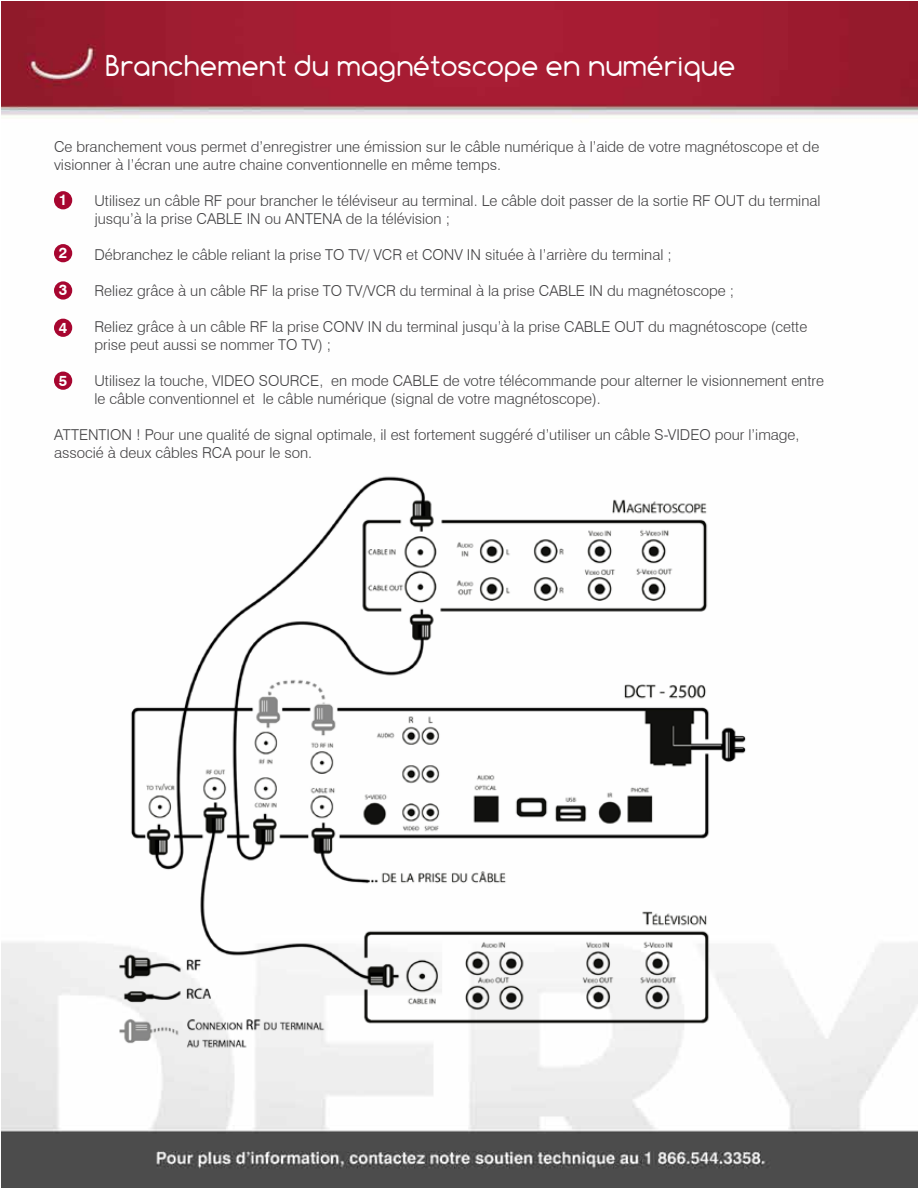
<style>
.page{position:relative;width:918px;height:1188px;background:#fff}
.page>*{position:absolute;margin:0;border:0;box-sizing:border-box;transform-origin:0 0}
.t1{font:30px "Comfortaa";color:#fff}
.t2{font:300 15px/18px "Swiss 721 BT";color:#414042}
.t3{font:700 15px "Swiss 721 BT";color:#fff}
</style>
<div class="page">
<img style="left:1px;top:1px;width:917px;height:1187px">
<img style="left:106px;top:456px;width:651px;height:598px">
<div style="left:54px;top:191px;width:18px;height:18px;background:#a70630;border-radius:50%"></div>
<div style="left:54px;top:244px;width:18px;height:18px;background:#a70630;border-radius:50%"></div>
<div style="left:54px;top:281px;width:18px;height:19px;background:#a70630;border-radius:50%"></div>
<div style="left:54px;top:319px;width:18px;height:18px;background:#a70630;border-radius:50%"></div>
<div style="left:54px;top:372px;width:18px;height:18px;background:#a70630;border-radius:50%"></div>
<h1 class="t1" style="left:106px;top:49px;width:632px">Branchement du magnétoscope en numérique</h1>
<p class="t2" style="left:54px;top:137px;width:767px">Ce branchement vous permet d’enregistrer une émission sur le câble numérique à l’aide de votre magnétoscope et de visionner à l’écran une autre chaine conventionnelle en même temps.</p>
<p class="t2" style="left:94px;top:191px;width:728px">Utilisez un câble RF pour brancher le téléviseur au terminal. Le câble doit passer de la sortie RF OUT du terminal jusqu’à la prise CABLE IN ou ANTENA de la télévision ;</p>
<p class="t2" style="left:94px;top:245px;width:579px">Débranchez le câble reliant la prise TO TV/ VCR et CONV IN située à l’arrière du terminal ;</p>
<p class="t2" style="left:94px;top:281px;width:641px">Reliez grâce à un câble RF la prise TO TV/VCR du terminal à la prise CABLE IN du magnétoscope ;</p>
<p class="t2" style="left:94px;top:317px;width:714px">Reliez grâce à un câble RF la prise CONV IN du terminal jusqu’à la prise CABLE OUT du magnétoscope (cette prise peut aussi se nommer TO TV) ;</p>
<p class="t2" style="left:94px;top:371px;width:731px">Utilisez la touche, VIDEO SOURCE, en mode CABLE de votre télécommande pour alterner le visionnement entre le câble conventionnel et le câble numérique (signal de votre magnétoscope).</p>
<p class="t2" style="left:54px;top:425px;width:747px">ATTENTION ! Pour une qualité de signal optimale, il est fortement suggéré d’utiliser un câble S-VIDEO pour l’image, associé à deux câbles RCA pour le son.</p>
<p class="t3" style="left:59px;top:191px;width:10px">1</p>
<p class="t3" style="left:59px;top:244px;width:10px">2</p>
<p class="t3" style="left:59px;top:281px;width:10px">3</p>
<p class="t3" style="left:59px;top:318px;width:10px">4</p>
<p class="t3" style="left:59px;top:371px;width:10px">5</p>
</div>
